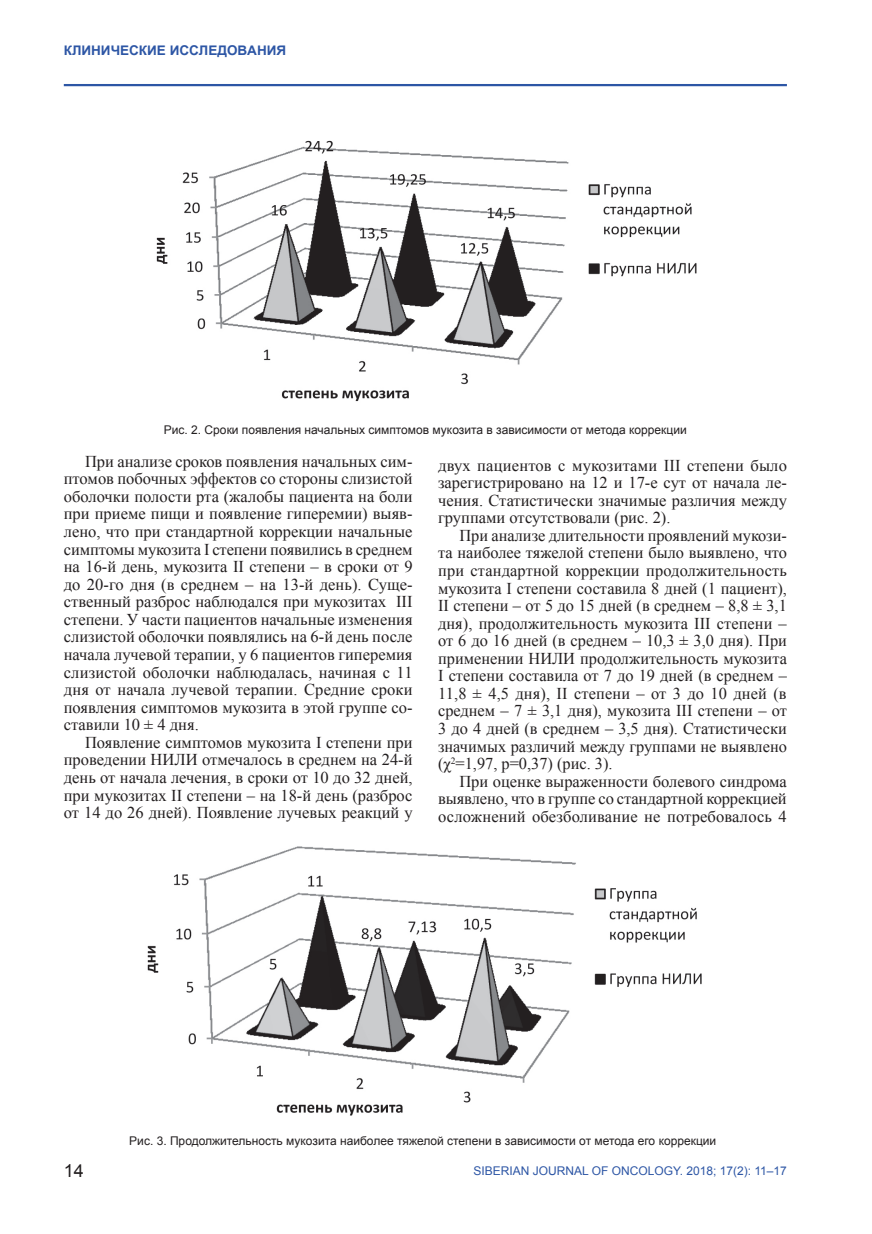
<style>
.page{position:relative;width:872px;height:1234px;background:#fff}
.page>*{position:absolute;margin:0;border:0;box-sizing:border-box;transform-origin:0 0}
.t1{font:18px "Arial";color:#231f20}
.t2{font:16.5px/17.5px "Times New Roman";color:#231f20;text-align:justify}
.t3{font:700 13.5px "Arial";color:#2d56a5}
.t4{font:12px "Arial";color:#231f20}
.t5{font:12px "Arial";color:#2d56a5}
</style>
<div class="page">
<hr style="left:64px;top:84px;width:723px;height:2px;background:#2d56a5">
<img style="left:156px;top:140px;width:541px;height:262px">
<img style="left:147px;top:846px;width:555px;height:269px">
<p class="t3" style="left:64px;top:43px;width:223px">КЛИНИЧЕСКИЕ ИССЛЕДОВАНИЯ</p>
<p class="t4" style="left:164px;top:422px;width:524px">Рис. 2. Сроки появления начальных симптомов мукозита в зависимости от метода коррекции</p>
<p class="t2" style="left:64px;top:452px;width:350px;text-indent:21px">При анализе сроков появления начальных сим‑ птомов побочных эффектов со стороны слизистой оболочки полости рта (жалобы пациента на боли при приеме пищи и появление гиперемии) выяв‑ лено, что при стандартной коррекции начальные симптомы мукозита I степени появились в среднем на 16-й день, мукозита II степени – в сроки от 9 до 20-го дня (в среднем – на 13-й день). Суще‑ ственный разброс наблюдался при мукозитах III степени. У части пациентов начальные изменения слизистой оболочки появлялись на 6-й день после начала лучевой терапии, у 6 пациентов гиперемия слизистой оболочки наблюдалась, начиная с 11 дня от начала лучевой терапии. Средние сроки появления симптомов мукозита в этой группе со‑ ставили 10 ± 4 дня.</p>
<p class="t2" style="left:64px;top:733px;width:350px;text-indent:21px">Появление симптомов мукозита I степени при проведении НИЛИ отмечалось в среднем на 24-й день от начала лечения, в сроки от 10 до 32 дней, при мукозитах II степени – на 18-й день (разброс от 14 до 26 дней). Появление лучевых реакций у</p>
<p class="t2" style="left:438px;top:456px;width:350px">двух пациентов с мукозитами III степени было зарегистрировано на 12 и 17-е сут от начала ле‑ чения. Статистически значимые различия между группами отсутствовали (рис. 2).</p>
<p class="t2" style="left:438px;top:526px;width:350px;text-indent:21px">При анализе длительности проявлений мукози‑ та наиболее тяжелой степени было выявлено, что при стандартной коррекции продолжительность мукозита I степени составила 8 дней (1 пациент), II степени – от 5 до 15 дней (в среднем – 8,8 ± 3,1 дня), продолжительность мукозита III степени – от 6 до 16 дней (в среднем – 10,3 ± 3,0 дня). При применении НИЛИ продолжительность мукозита I степени составила от 7 до 19 дней (в среднем – 11,8 ± 4,5 дня), II степени – от 3 до 10 дней (в среднем – 7 ± 3,1 дня), мукозита III степени – от 3 до 4 дней (в среднем – 3,5 дня). Статистически значимых различий между группами не выявлено (χ<sup>2</sup>=1,97, р=0,37) (рис. 3).</p>
<p class="t2" style="left:438px;top:772px;width:350px;text-indent:21px">При оценке выраженности болевого синдрома выявлено, что в группе со стандартной коррекцией осложнений обезболивание не потребовалось 4</p>
<p class="t1" style="left:64px;top:1158px;width:22px">14</p>
<p class="t4" style="left:129px;top:1132px;width:588px">Рис. 3. Продолжительность мукозита наиболее тяжелой степени в зависимости от метода его коррекции</p>
<p class="t5" style="left:473px;top:1162px;width:315px">SIBERIAN JOURNAL OF ONCOLOGY. 2018; 17(2): 11–17</p>
</div>
